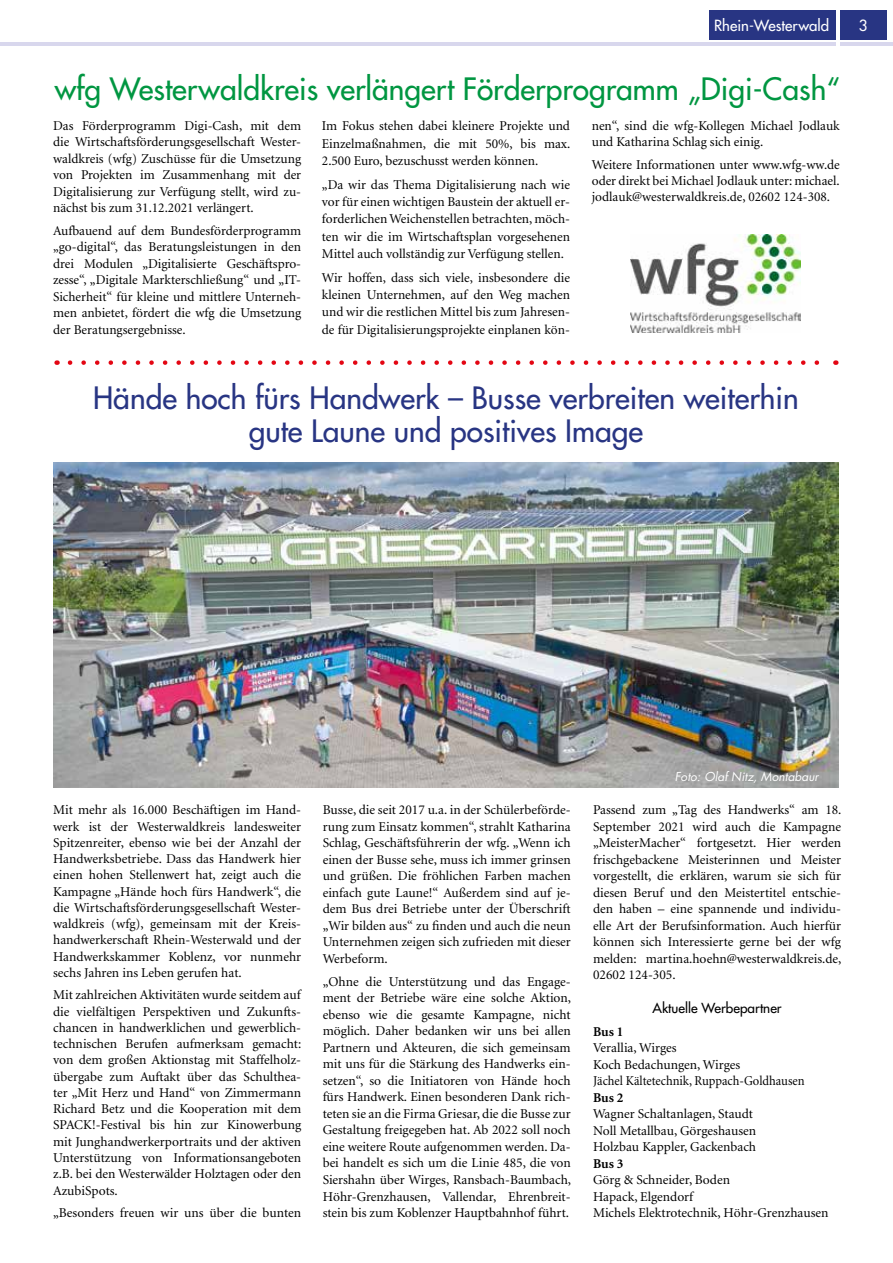
<style>
.page{position:relative;width:893px;height:1263px;background:#fff}
.page>*{position:absolute;margin:0;border:0;box-sizing:border-box;transform-origin:0 0}
.t1{font:30px/33px "Futura LT";color:#283583;text-align:center}
.t2{font:30px "Futura LT";color:#009641}
.t3{font:15px "Futura LT";color:#fff}
.t4{font:13.5px/16.5px "Minion LT";color:#000;text-align:justify}
.t5{font:13.5px "Futura LT";color:#000}
.t6{font:700 13.5px "Minion LT";letter-spacing:-.005em;color:#000}
.t7{font:italic 12px "Futura LT";color:#fff}
</style>
<div class="page">
<hr style="left:0;top:43px;width:893px;height:3px;background:#d8d7ed">
<div style="left:709px;top:10px;width:178px;height:30px;background:#283583"></div>
<hr style="left:836px;top:0;width:4px;height:46px;background:#fff">
<img style="left:53px;top:462px;width:786px;height:326px">
<svg style="left:70px;top:360px;width:750px;height:5px"></svg>
<img style="left:631px;top:235px;width:170px;height:97px">
<p class="t3" style="left:714px;top:15px;width:117px">Rhein-Westerwald</p>
<p class="t3" style="left:859px;top:15px;width:10px">3</p>
<h1 class="t2" style="left:55px;top:70px;width:786px">wfg Westerwaldkreis verlängert Förderprogramm „Digi-Cash“</h1>
<p class="t4" style="left:322px;top:118px;width:250px;line-height:17.4px">Im Fokus stehen dabei kleinere Projekte und Einzelmaßnahmen, die mit 50%, bis max.<br>2.500 Euro, bezuschusst werden können.</p>
<p class="t4" style="left:322px;top:176px;width:250px;line-height:17.4px">„Da wir das Thema Digitalisierung nach wie vor für einen wichtigen Baustein der aktuell er&shy;forderlichen Weichenstellen betrachten, möch&shy;ten wir die im Wirtschaftsplan vorgesehenen Mittel auch vollständig zur Verfügung stellen.</p>
<p class="t4" style="left:322px;top:269px;width:250px;line-height:17.4px">Wir hoffen, dass sich viele, insbesondere die kleinen Unternehmen, auf den Weg machen und wir die restlichen Mittel bis zum Jahresen&shy;de für Digitalisierungsprojekte einplanen kön-</p>
<p class="t4" style="left:53px;top:118px;width:250px">Das Förderprogramm Digi-Cash, mit dem die Wirtschaftsförderungsgesellschaft Wester&shy;waldkreis (wfg) Zuschüsse für die Umsetzung von Projekten im Zusammenhang mit der Digitalisierung zur Verfügung stellt, wird zu&shy;nächst bis zum 31.12.2021 verlängert.</p>
<p class="t4" style="left:53px;top:223px;width:250px">Aufbauend auf dem Bundesförderprogramm „go-digital“, das Beratungsleistungen in den drei Modulen „Digitalisierte Geschäftspro&shy;zesse“, „Digitale Markterschließung“ und „IT-Sicherheit“ für kleine und mittlere Unterneh&shy;men anbietet, fördert die wfg die Umsetzung der Beratungsergebnisse.</p>
<p class="t4" style="left:592px;top:118px;width:250px">nen“, sind die wfg-Kollegen Michael Jodlauk und Katharina Schlag sich einig.</p>
<p class="t4" style="left:592px;top:157px;width:250px">Weitere Informationen unter www.wfg-ww.de oder direkt bei Michael Jodlauk unter: michael. jodlauk@westerwaldkreis.de, 02602 124-308.</p>
<h1 class="t1" style="left:93px;top:381px;width:707px">Hände hoch fürs Handwerk – Busse verbreiten weiterhin gute Laune und positives Image</h1>
<p class="t4" style="left:53px;top:802px;width:250px">Mit mehr als 16.000 Beschäftigen im Hand&shy;werk ist der Westerwaldkreis landesweiter Spitzenreiter, ebenso wie bei der Anzahl der Handwerksbetriebe. Dass das Handwerk hier einen hohen Stellenwert hat, zeigt auch die Kampagne „Hände hoch fürs Handwerk“, die die Wirtschaftsförderungsgesellschaft Wester&shy;waldkreis (wfg), gemeinsam mit der Kreis&shy;handwerkerschaft Rhein-Westerwald und der Handwerkskammer Koblenz, vor nunmehr sechs Jahren ins Leben gerufen hat.</p>
<p class="t4" style="left:53px;top:987px;width:250px">Mit zahlreichen Aktivitäten wurde seitdem auf die vielfältigen Perspektiven und Zukunfts&shy;chancen in handwerklichen und gewerblich&shy;technischen Berufen aufmerksam gemacht: von dem großen Aktionstag mit Staffelholz&shy;übergabe zum Auftakt über das Schulthea&shy;ter „Mit Herz und Hand“ von Zimmermann Richard Betz und die Kooperation mit dem SPACK!-Festival bis hin zur Kinowerbung mit Junghandwerkerportraits und der aktiven Unterstützung von Informationsangeboten z.B. bei den Westerwälder Holztagen oder den AzubiSpots.</p>
<p class="t4" style="left:53px;top:1205px;width:250px">„Besonders freuen wir uns über die bunten</p>
<p class="t4" style="left:323px;top:802px;width:250px">Busse, die seit 2017 u.a. in der Schülerbeförde&shy;rung zum Einsatz kommen“, strahlt Katharina Schlag, Geschäftsführerin der wfg. „Wenn ich einen der Busse sehe, muss ich immer grinsen und grüßen. Die fröhlichen Farben machen einfach gute Laune!“ Außerdem sind auf je&shy;dem Bus drei Betriebe unter der Überschrift „Wir bilden aus“ zu finden und auch die neun Unternehmen zeigen sich zufrieden mit dieser Werbeform.</p>
<p class="t4" style="left:323px;top:974px;width:250px">„Ohne die Unterstützung und das Engage&shy;ment der Betriebe wäre eine solche Aktion, ebenso wie die gesamte Kampagne, nicht möglich. Daher bedanken wir uns bei allen Partnern und Akteuren, die sich gemeinsam mit uns für die Stärkung des Handwerks ein&shy;setzen“, so die Initiatoren von Hände hoch fürs Handwerk. Einen besonderen Dank rich&shy;teten sie an die Firma Griesar, die die Busse zur Gestaltung freigegeben hat. Ab 2022 soll noch eine weitere Route aufgenommen werden. Da&shy;bei handelt es sich um die Linie 485, die von Siershahn über Wirges, Ransbach-Baumbach, Höhr-Grenzhausen, Vallendar, Ehrenbreit&shy;stein bis zum Koblenzer Hauptbahnhof führt.</p>
<p class="t7" style="left:675px;top:768px;width:145px">Foto: Olaf Nitz, Montabaur</p>
<p class="t4" style="left:593px;top:802px;width:250px">Passend zum „Tag des Handwerks“ am 18.<br>September 2021 wird auch die Kampagne „MeisterMacher“ fortgesetzt. Hier werden frischgebackene Meisterinnen und Meister vorgestellt, die erklären, warum sie sich für diesen Beruf und den Meistertitel entschie&shy;den haben – eine spannende und individu&shy;elle Art der Berufsinformation. Auch hierfür können sich Interessierte gerne bei der wfg melden: martina.hoehn@westerwaldkreis.de, 02602 124-305.</p>
<p class="t5" style="left:653px;top:999px;width:131px">Aktuelle Werbepartner</p>
<p class="t6" style="left:593px;top:1024px;width:32px">Bus 1</p>
<p class="t4" style="left:593px;top:1040px;width:213px;text-align:left">Verallia, Wirges<br>Koch Bedachungen, Wirges<br>Jächel Kältetechnik, Ruppach-Goldhausen</p>
<p class="t6" style="left:593px;top:1090px;width:32px">Bus 2</p>
<p class="t4" style="left:593px;top:1106px;width:165px;text-align:left">Wagner Schaltanlagen, Staudt<br>Noll Metallbau, Görgeshausen<br>Holzbau Kappler, Gackenbach</p>
<p class="t6" style="left:593px;top:1156px;width:32px">Bus 3</p>
<p class="t4" style="left:593px;top:1172px;width:237px;text-align:left">Görg &amp; Schneider, Boden<br>Hapack, Elgendorf<br>Michels Elektrotechnik, Höhr-Grenzhausen</p>
</div>
